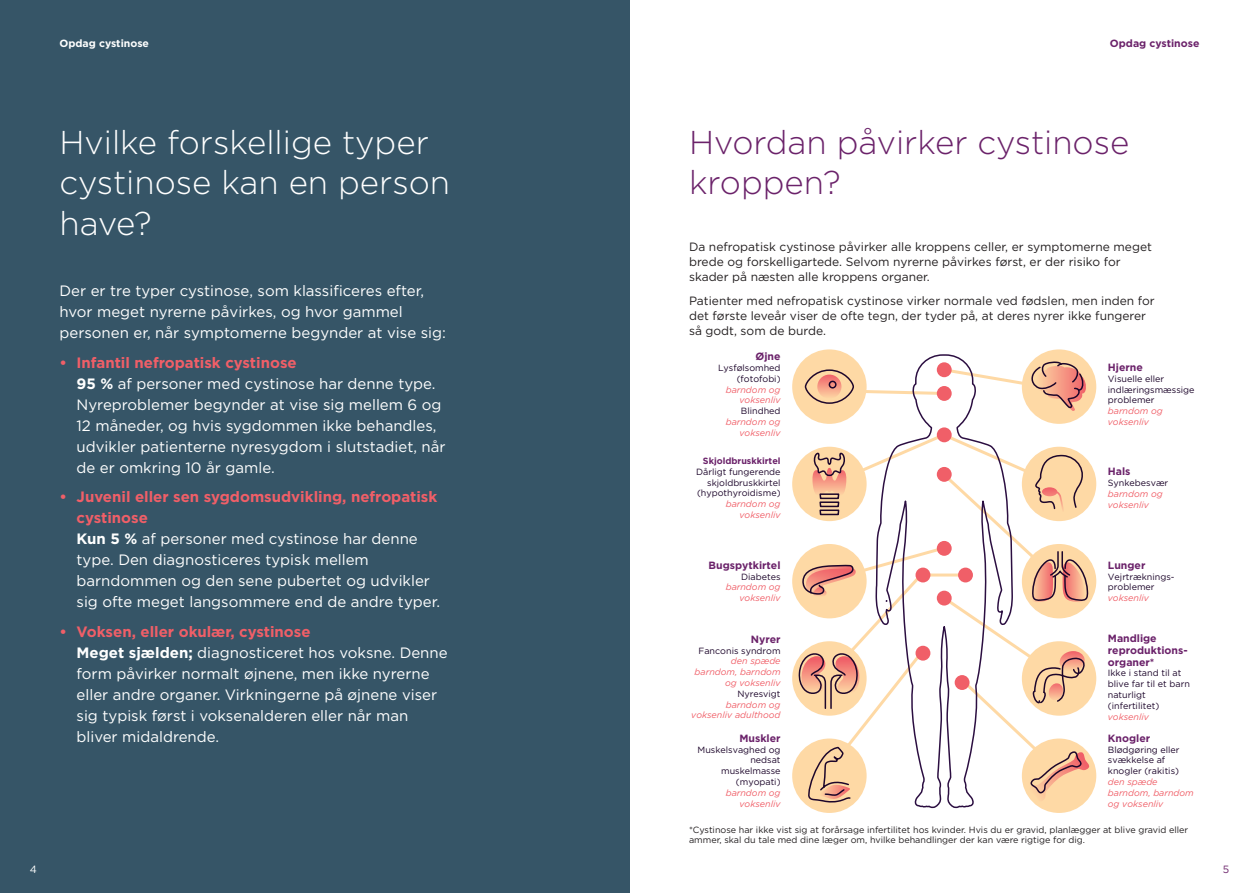
<style>
.page{position:relative;width:1259px;height:893px;background:#fff}
.page>*{position:absolute;margin:0;border:0;box-sizing:border-box;transform-origin:0 0}
.Heading{font:300 33px/40.5px "Gotham";color:#fff}
.Heading-2{font:300 33px/40.5px "Gotham";color:#6b226a}
.Body_copy_10pt{font:15px/21px "Gotham Pro";color:#fff}
.Body_copy_8pt{font:12px/15px "Gotham Pro";color:#231f20}
.t1{font:700 10.5px/12px "Gotham Pro";color:#6b226a}
.t2{font:700 10.5px "Gotham";color:#6b226a}
.t3{font:700 10.5px "Gotham";color:#fff}
.t4{font:10.5px "Gotham Pro";color:#6b226a}
.t5{font:10.5px "Gotham Pro";color:#fff}
.t6{font:9px/10.8px "Gotham Pro";color:#1d062b}
.t7{font:italic 9px/10.8px "Gotham Pro";color:#f05f68;text-align:right}
.Footnotes{font:9px/10.8px "Gotham Pro";color:#231f20}
.s1{font-family:"Gotham";font-weight:700;color:#f05f68}
.s2{font-family:"Gotham";font-weight:700}
.s3{font-style:normal;color:#1d062b}
.s4{font-weight:700;color:#6b226a}
.s5{font-style:italic;color:#f05f68}
</style>
<div class="page">
<div style="left:0;top:0;width:629px;height:893px;background:#365567"></div>
<svg style="left:915px;top:354px;width:59px;height:455px"></svg>
<svg style="left:936px;top:427px;width:15px;height:15px"></svg>
<div style="left:792px;top:349px;width:74px;height:75px;background:#fed9a5;border-radius:50%"></div>
<div style="left:792px;top:447px;width:74px;height:74px;background:#fed9a5;border-radius:50%"></div>
<div style="left:792px;top:544px;width:74px;height:74px;background:#fed9a5;border-radius:50%"></div>
<div style="left:792px;top:641px;width:74px;height:75px;background:#fed9a5;border-radius:50%"></div>
<div style="left:792px;top:738px;width:74px;height:75px;background:#fed9a5;border-radius:50%"></div>
<div style="left:1022px;top:349px;width:74px;height:75px;background:#fed9a5;border-radius:50%"></div>
<div style="left:1022px;top:447px;width:74px;height:74px;background:#fed9a5;border-radius:50%"></div>
<div style="left:1022px;top:544px;width:74px;height:74px;background:#fed9a5;border-radius:50%"></div>
<div style="left:1022px;top:641px;width:74px;height:75px;background:#fed9a5;border-radius:50%"></div>
<div style="left:1022px;top:738px;width:74px;height:75px;background:#fed9a5;border-radius:50%"></div>
<div style="left:805px;top:369px;width:49px;height:35px;border:2px solid #1d062b;border-radius:50%"></div>
<svg style="left:817px;top:360px;width:270px;height:51px"></svg>
<svg style="left:797px;top:431px;width:293px;height:373px"></svg>
<p class="t3" style="left:60px;top:36px;width:91px">Opdag cystinose</p>
<p class="Heading" style="left:60px;top:121px;width:392px">Hvilke forskellige typer cystinose kan en person have?</p>
<p class="Body_copy_10pt" style="left:60px;top:281px;width:388px">Der er tre typer cystinose, som klassificeres efter, hvor meget nyrerne påvirkes, og hvor gammel personen er, når symptomerne begynder at vise sig:</p>
<p class="Body_copy_10pt" style="left:77px;top:352px;width:370px;text-indent:-17px"><span class="s1">• Infantil nefropatisk cystinose<br></span><span class="s2">95 %</span> af personer med cystinose har denne type.<br>Nyreproblemer begynder at vise sig mellem 6 og 12 måneder, og hvis sygdommen ikke behandles, udvikler patienterne nyresygdom i slutstadiet, når de er omkring 10 år gamle.</p>
<p class="Body_copy_10pt" style="left:77px;top:487px;width:365px;text-indent:-17px"><span class="s1">• Juvenil eller sen sygdomsudvikling, nefropatisk cystinose<br></span><span class="s2">Kun 5 %</span> af personer med cystinose har denne type. Den diagnosticeres typisk mellem barndommen og den sene pubertet og udvikler sig ofte meget langsommere end de andre typer.</p>
<p class="Body_copy_10pt" style="left:77px;top:621px;width:372px;text-indent:-17px"><span class="s1">• Voksen, eller okulær, cystinose<br></span><span class="s2">Meget sjælden;</span> diagnosticeret hos voksne. Denne form påvirker normalt øjnene, men ikke nyrerne eller andre organer. Virkningerne på øjnene viser sig typisk først i voksenalderen eller når man bliver midaldrende.</p>
<p class="t5" style="left:30px;top:864px;width:9px">4</p>
<p class="t2" style="left:1110px;top:36px;width:91px">Opdag cystinose</p>
<p class="Heading-2" style="left:689px;top:121px;width:442px">Hvordan påvirker cystinose kroppen?</p>
<p class="Body_copy_8pt" style="left:689px;top:239px;width:464px">Da nefropatisk cystinose påvirker alle kroppens celler, er symptomerne meget brede og forskelligartede. Selvom nyrerne påvirkes først, er der risiko for skader på næsten alle kroppens organer.</p>
<p class="Body_copy_8pt" style="left:689px;top:293px;width:467px">Patienter med nefropatisk cystinose virker normale ved fødslen, men inden for det første leveår viser de ofte tegn, der tyder på, at deres nyrer ikke fungerer så godt, som de burde.</p>
<p class="t1" style="left:755px;top:350px;width:27px">Øjne</p>
<p class="t7" style="left:718px;top:362px;width:64px"><span class="s3">Lysfølsomhed (fotofobi) </span>barndom og voksenliv<br><span class="s3">Blindhed </span>barndom og voksenliv</p>
<p class="t6" style="left:696px;top:455px;width:86px;text-align:right"><span class="s4">Skjoldbruskkirtel<br></span>Dårligt fungerende skjoldbruskkirtel (hypothyroidisme) <span class="s5">barndom og voksenliv</span></p>
<p class="t1" style="left:1108px;top:361px;width:36px">Hjerne</p>
<p class="t6" style="left:1108px;top:373px;width:88px">Visuelle eller indlæringsmæssige problemer <span class="s5">barndom og voksenliv</span></p>
<p class="t1" style="left:1108px;top:465px;width:24px">Hals</p>
<p class="t7" style="left:1108px;top:477px;width:62px;text-align:left"><span class="s3">Synkebesvær </span>barndom og voksenliv</p>
<p class="t1" style="left:708px;top:559px;width:73px">Bugspytkirtel</p>
<p class="t7" style="left:725px;top:571px;width:56px"><span class="s3">Diabetes </span>barndom og voksenliv</p>
<p class="t1" style="left:751px;top:633px;width:31px">Nyrer</p>
<p class="t7" style="left:691px;top:645px;width:91px"><span class="s3">Fanconis syndrom </span>den spæde barndom, barndom og voksenliv<br><span class="s3">Nyresvigt<br></span>barndom og voksenliv adulthood</p>
<p class="t1" style="left:739px;top:732px;width:43px">Muskler</p>
<p class="t6" style="left:697px;top:744px;width:84px;text-align:right">Muskelsvaghed og nedsat muskelmasse (myopati) <span class="s5">barndom og voksenliv</span></p>
<p class="t1" style="left:1108px;top:559px;width:39px">Lunger</p>
<p class="t6" style="left:1108px;top:571px;width:68px">Vejrtræknings&shy;problemer <span class="s5">voksenliv</span></p>
<p class="t1" style="left:1108px;top:632px;width:81px">Mandlige reproduktions&shy;organer*</p>
<p class="t6" style="left:1108px;top:668px;width:83px">Ikke i stand til at blive far til et barn naturligt (infertilitet) <span class="s5">voksenliv</span></p>
<p class="t1" style="left:1108px;top:732px;width:44px">Knogler</p>
<p class="t6" style="left:1108px;top:744px;width:87px">Blødgøring eller svækkelse af knogler (rakitis) <span class="s5">den spæde barndom, barndom og voksenliv</span></p>
<p class="Footnotes" style="left:689px;top:824px;width:500px">*Cystinose har ikke vist sig at forårsage infertilitet hos kvinder. Hvis du er gravid, planlægger at blive gravid eller ammer, skal du tale med dine læger om, hvilke behandlinger der kan være rigtige for dig.</p>
<p class="t4" style="left:1222px;top:864px;width:8px">5</p>
</div>
